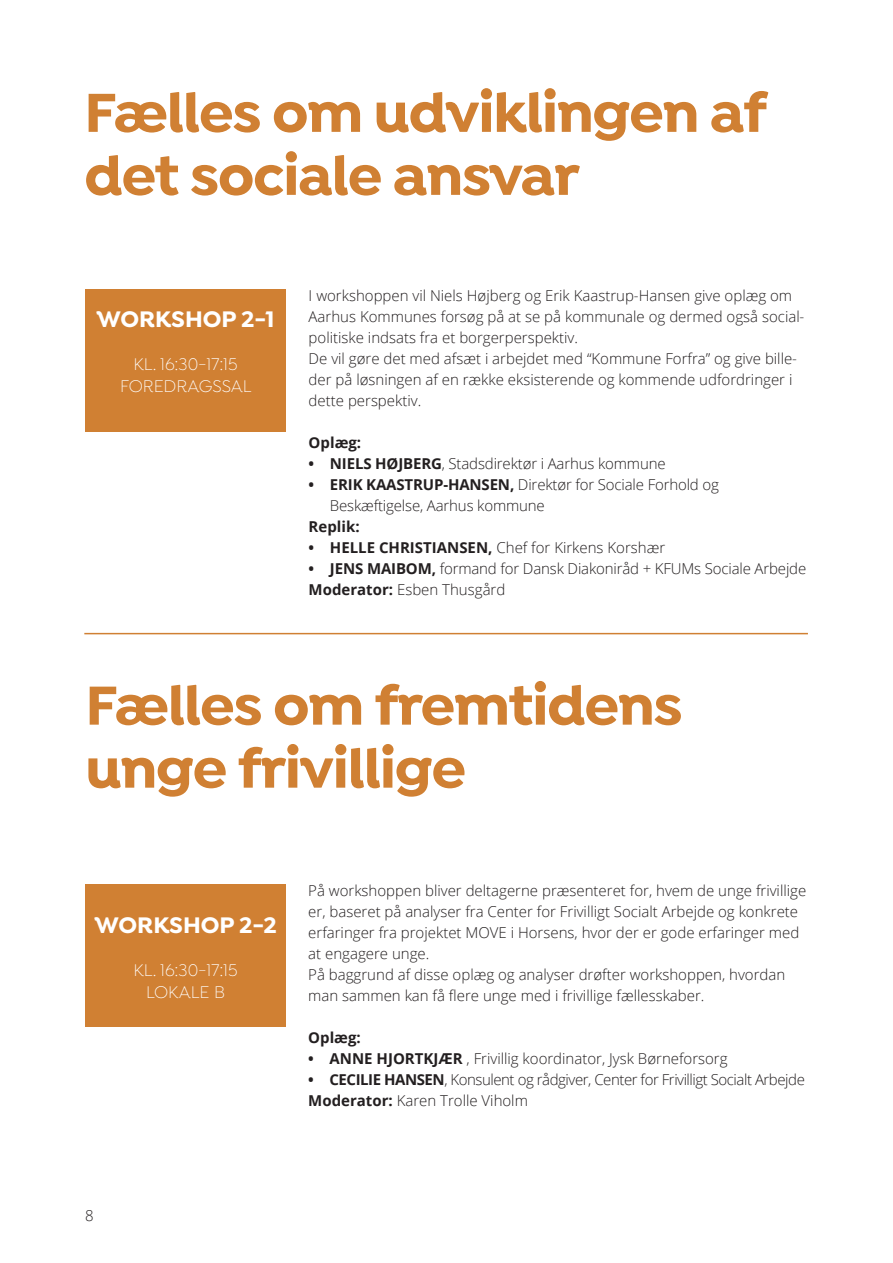
<style>
.page{position:relative;width:893px;height:1263px;background:#fff}
.page>*{position:absolute;margin:0;border:0;box-sizing:border-box;transform-origin:0 0}
.t1{font:700 58.5px/63px "Isidora";letter-spacing:-.02em;color:#d08033}
.t2{font:700 24px "Isidora";color:#fff}
.t3{font:300 18px/21.6px "Isidora";color:#fff;text-align:center}
.t4{font:300 15px/21px "Open Sans";color:#231f20}
.t5{font:300 15px/21px "Open Sans";letter-spacing:-.03em;color:#231f20}
.t6{font:700 15px "Open Sans";color:#231f20}
.s1{font-weight:700}
</style>
<div class="page">
<div style="left:85px;top:289px;width:201px;height:143px;background:#d08033"></div>
<hr style="left:84px;top:633px;width:724px;height:1px;background:#d08033">
<div style="left:85px;top:884px;width:201px;height:143px;background:#d08033"></div>
<h1 class="t1" style="left:84px;top:83px;width:684px">Fælles om udviklingen af det sociale ansvar</h1>
<h2 class="t2" style="left:97px;top:304px;width:180px">WORKSHOP 2-1</h2>
<p class="t3" style="left:120px;top:355px;width:133px">KL. 16:30-17:15<br>FOREDRAGSSAL</p>
<p class="t4" style="left:309px;top:284px;width:497px">I workshoppen vil Niels Højberg og Erik Kaastrup-Hansen give oplæg om Aarhus Kommunes forsøg på at se på kommunale og dermed også social&shy;politiske indsats fra et borgerperspektiv.<br>De vil gøre det med afsæt i arbejdet med “Kommune Forfra” og give bille&shy;der på løsningen af en række eksisterende og kommende udfordringer i dette perspektiv.</p>
<p class="t6" style="left:309px;top:432px;width:54px">Oplæg:</p>
<p class="t4" style="left:309px;top:452px;width:358px"><span class="s1">• NIELS HØJBERG</span>, Stadsdirektør i Aarhus kommune</p>
<p class="t4" style="left:330px;top:473px;width:391px;text-indent:-21px"><span class="s1">• ERIK KAASTRUP-HANSEN,</span> Direktør for Sociale Forhold og<br>Beskæftigelse, Aarhus kommune</p>
<p class="t6" style="left:309px;top:516px;width:52px">Replik:</p>
<p class="t4" style="left:309px;top:536px;width:358px"><span class="s1">• HELLE CHRISTIANSEN,</span> Chef for Kirkens Korshær</p>
<p class="t4" style="left:309px;top:557px;width:499px"><span class="s1">• JENS MAIBOM,</span> formand for Dansk Diakoniråd + KFUMs Sociale Arbejde<br><span class="s1">Moderator:</span> Esben Thusgård</p>
<h1 class="t1" style="left:85px;top:676px;width:599px">Fælles om fremtidens unge frivillige</h1>
<h2 class="t2" style="left:95px;top:910px;width:184px">WORKSHOP 2-2</h2>
<p class="t3" style="left:134px;top:961px;width:106px">KL. 16:30-17:15<br>LOKALE B</p>
<p class="t4" style="left:308px;top:879px;width:499px">På workshoppen bliver deltagerne præsenteret for, hvem de unge frivillige er, baseret på analyser fra Center for Frivilligt Socialt Arbejde og konkrete erfaringer fra projektet MOVE i Horsens, hvor der er gode erfaringer med at engagere unge.<br>På baggrund af disse oplæg og analyser drøfter workshoppen, hvordan man sammen kan få flere unge med i frivillige fællesskaber.</p>
<p class="t6" style="left:308px;top:1027px;width:54px">Oplæg:</p>
<p class="t4" style="left:308px;top:1047px;width:421px"><span class="s1">• ANNE HJORTKJÆR</span> , Frivillig koordinator, Jysk Børneforsorg</p>
<p class="t5" style="left:308px;top:1068px;width:498px"><span class="s1">• CECILIE HANSEN</span>, Konsulent og rådgiver, Center for Frivilligt Socialt Arbejde<br><span class="s1">Moderator:</span> Karen Trolle Viholm</p>
<p class="t4" style="left:85px;top:1205px;width:10px">8</p>
</div>
